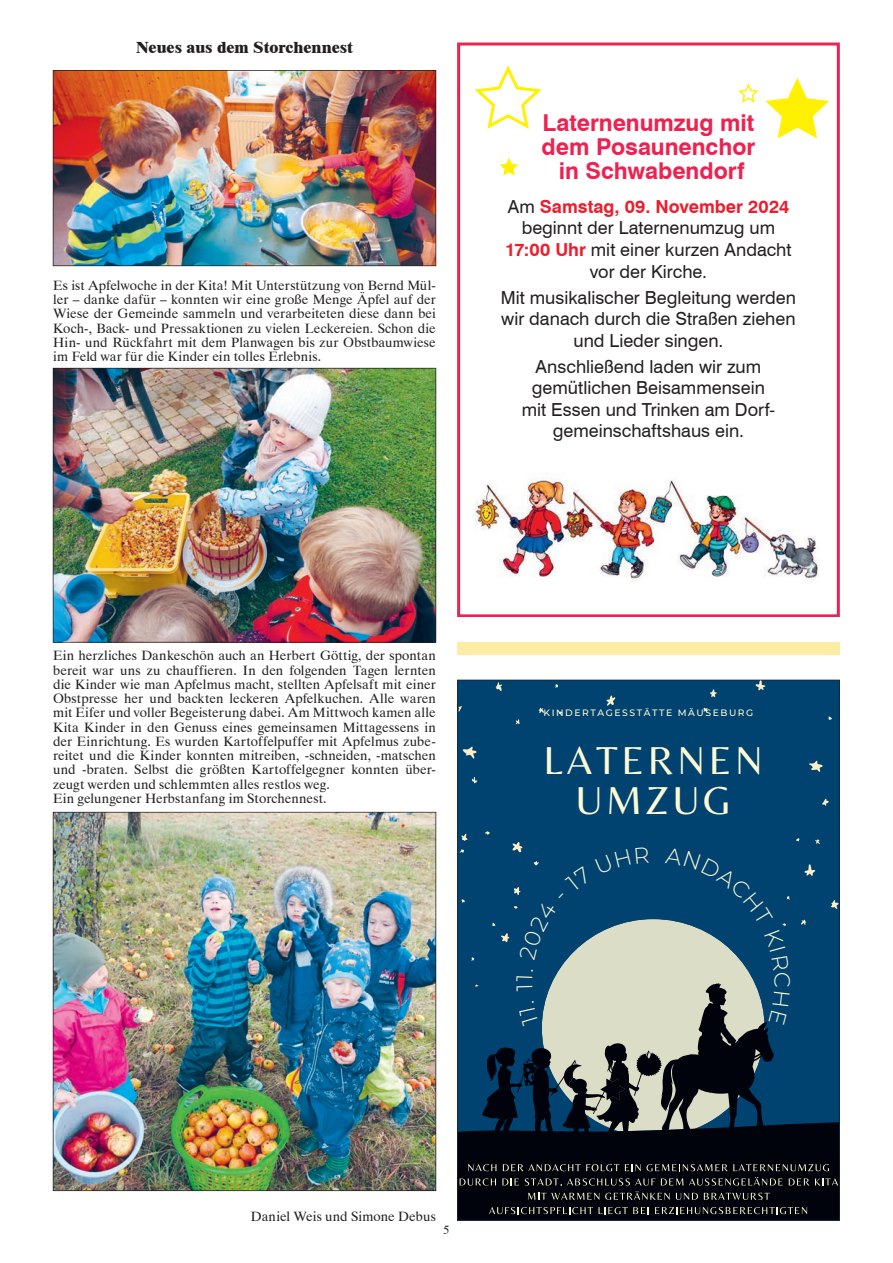
<style>
.page{position:relative;width:893px;height:1263px;background:#fff}
.page>*{position:absolute;margin:0;border:0;box-sizing:border-box;transform-origin:0 0}
.t1{font:40.5px/39.9px "Belleza";letter-spacing:.09em;color:#fefad3;text-align:center}
.t2{font:700 23.25px/24px "Swiss 721 BT";color:#ed2250;text-align:center}
.t3{font:18px/21.6px "Swiss 721 BT";color:#231f20;text-align:center}
.t4{font:800 16.5px "Dutch 801 BT";letter-spacing:-.005em;color:#231f20}
.t5{font:13.5px/14.2px "Dutch 801 BT";letter-spacing:.005em;color:#231f20;text-align:justify}
.t6{font:12px "Dutch 801 BT";color:#231f20}
.t7{font:500 9.3px "Montserrat";letter-spacing:.17em;color:#fefad3}
.s1{font-weight:700;color:#ee1d2d}
</style>
<div class="page">
<div style="left:457px;top:642px;width:383px;height:13px;background:#ffeba4"></div>
<img style="left:476px;top:476px;width:343px;height:106px">
<div style="left:457px;top:43px;width:383px;height:574px;border:3px solid #ed2250"></div>
<svg style="left:474px;top:65px;width:68px;height:64px"></svg>
<svg style="left:500px;top:158px;width:18px;height:18px"></svg>
<svg style="left:738px;top:78px;width:91px;height:60px"></svg>
<img style="left:53px;top:812px;width:383px;height:379px">
<img style="left:53px;top:368px;width:383px;height:275px">
<img style="left:53px;top:70px;width:383px;height:196px">
<div style="left:457px;top:680px;width:383px;height:540px;background:#004371"></div>
<svg style="left:457px;top:831px;width:382px;height:389px;background:#2d4f63"></svg>
<p class="t4" style="left:136px;top:37px;width:218px">Neues aus dem Storchennest</p>
<p class="t5" style="left:53px;top:278px;width:384px">Es ist Apfelwoche in der Kita! Mit Unterstützung von Bernd Mül&shy;ler – danke dafür – konnten wir eine große Menge Äpfel auf der Wiese der Gemeinde sammeln und verarbeiteten diese dann bei Koch-, Back- und Pressaktionen zu vielen Leckereien. Schon die Hin- und Rückfahrt mit dem Planwagen bis zur Obstbaumwiese im Feld war für die Kinder ein tolles Erlebnis.</p>
<h2 class="t2" style="left:542px;top:110px;width:215px">Laternenumzug mit dem Posaunenchor in Schwabendorf</h2>
<h3 class="t3" style="left:505px;top:195px;width:288px">Am <span class="s1">Samstag, 09. November 2024 </span>beginnt der Laternenumzug um<br><span class="s1">17:00 Uhr</span> mit einer kurzen Andacht vor der Kirche.</h3>
<h3 class="t3" style="left:501px;top:286px;width:297px">Mit musikalischer Begleitung werden wir danach durch die Straßen ziehen und Lieder singen.</h3>
<h3 class="t3" style="left:522px;top:355px;width:255px">Anschließend laden wir zum gemütlichen Beisammensein mit Essen und Trinken am Dorf&shy;gemeinschaftshaus ein.</h3>
<p class="t5" style="left:53px;top:648px;width:384px;text-align:left">Ein herzliches Dankeschön auch an Herbert Göttig, der spontan bereit war uns zu chauffieren. In den folgenden Tagen lernten die Kinder wie man Apfelmus macht, stellten Apfelsaft mit einer Obstpresse her und backten leckeren Apfelkuchen. Alle waren mit Eifer und voller Begeisterung dabei. Am Mittwoch kamen alle Kita Kinder in den Genuss eines gemeinsamen Mittagessens in der Einrichtung. Es wurden Kartoffelpuffer mit Apfelmus zube&shy;reitet und die Kinder konnten mitreiben, -schneiden, -matschen und -braten. Selbst die größten Kartoffelgegner konnten über&shy;zeugt werden und schlemmten alles restlos weg.<br>Ein gelungener Herbstanfang im Storchennest.</p>
<p class="t7" style="left:544px;top:706px;width:211px">KINDERTAGESSTÄTTE MÄUSEBURG</p>
<h1 class="t1" style="left:543px;top:740px;width:221px">LATERNEN<br>UMZUG</h1>
<p class="t5" style="left:251px;top:1209px;width:187px">Daniel Weis und Simone Debus</p>
<p class="t6" style="left:443px;top:1222px;width:7px">5</p>
</div>
